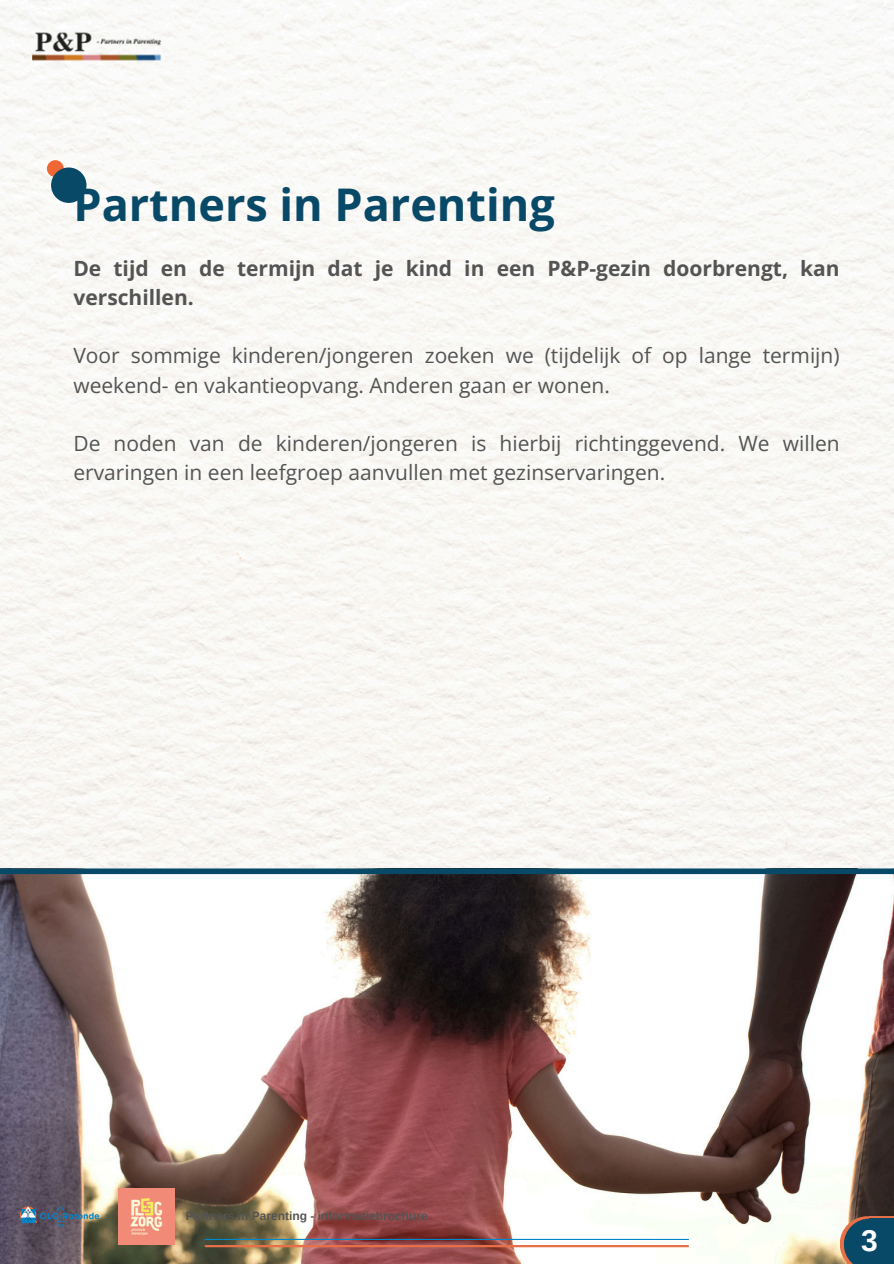
<style>
.page{position:relative;width:894px;height:1264px;background:#fff}
.page>*{position:absolute;margin:0;border:0;box-sizing:border-box;transform-origin:0 0}
.t1{font:700 45px "Open Sans";color:#084967}
.t2{font:700 30px "Arimo";color:#fbfefd}
.t3{font:21px/29.2px "Open Sans";color:#545454}
.t4{font:700 21px/29.2px "Open Sans";color:#545454}
.t5{font:700 12px "Arimo";color:#545454}
</style>
<div class="page">
<img style="left:0;top:0;width:893px;height:868px">
<img style="left:0;top:874px;width:893px;height:389px">
<hr style="left:206px;top:1244px;width:481px;height:3px;background:#e87048">
<hr style="left:205px;top:1238px;width:483px;height:1px;background:#0087cc">
<img style="left:119px;top:1188px;width:56px;height:56px">
<img style="left:17px;top:1203px;width:85px;height:26px">
<svg style="left:839px;top:1216px;width:54px;height:47px;background:#365b6c"></svg>
<div style="left:0;top:868px;width:893px;height:6px;background:#084967"></div>
<img style="left:33px;top:22px;width:128px;height:49px">
<div style="left:47px;top:160px;width:17px;height:17px;background:#f06736;border-radius:50%"></div>
<div style="left:51px;top:167px;width:35px;height:36px;background:#084967;border-radius:50%"></div>
<p class="t1" style="left:73px;top:173px;width:483px">Partners in Parenting</p>
<h3 class="t4" style="left:73px;top:253px;width:767px">De tijd en de termijn dat je kind in een P&amp;P-gezin doorbrengt, kan verschillen.</h3>
<h3 class="t3" style="left:73px;top:340px;width:767px">Voor sommige kinderen/jongeren zoeken we (tijdelijk of op lange termijn) weekend- en vakantieopvang. Anderen gaan er wonen.</h3>
<p class="t3" style="left:73px;top:428px;width:767px">De noden van de kinderen/jongeren is hierbij richtinggevend. We willen ervaringen in een leefgroep aanvullen met gezinservaringen.</p>
<p class="t5" style="left:186px;top:1209px;width:243px">Partners in Parenting - informatiebrochure</p>
<p class="t2" style="left:861px;top:1223px;width:18px">3</p>
</div>
